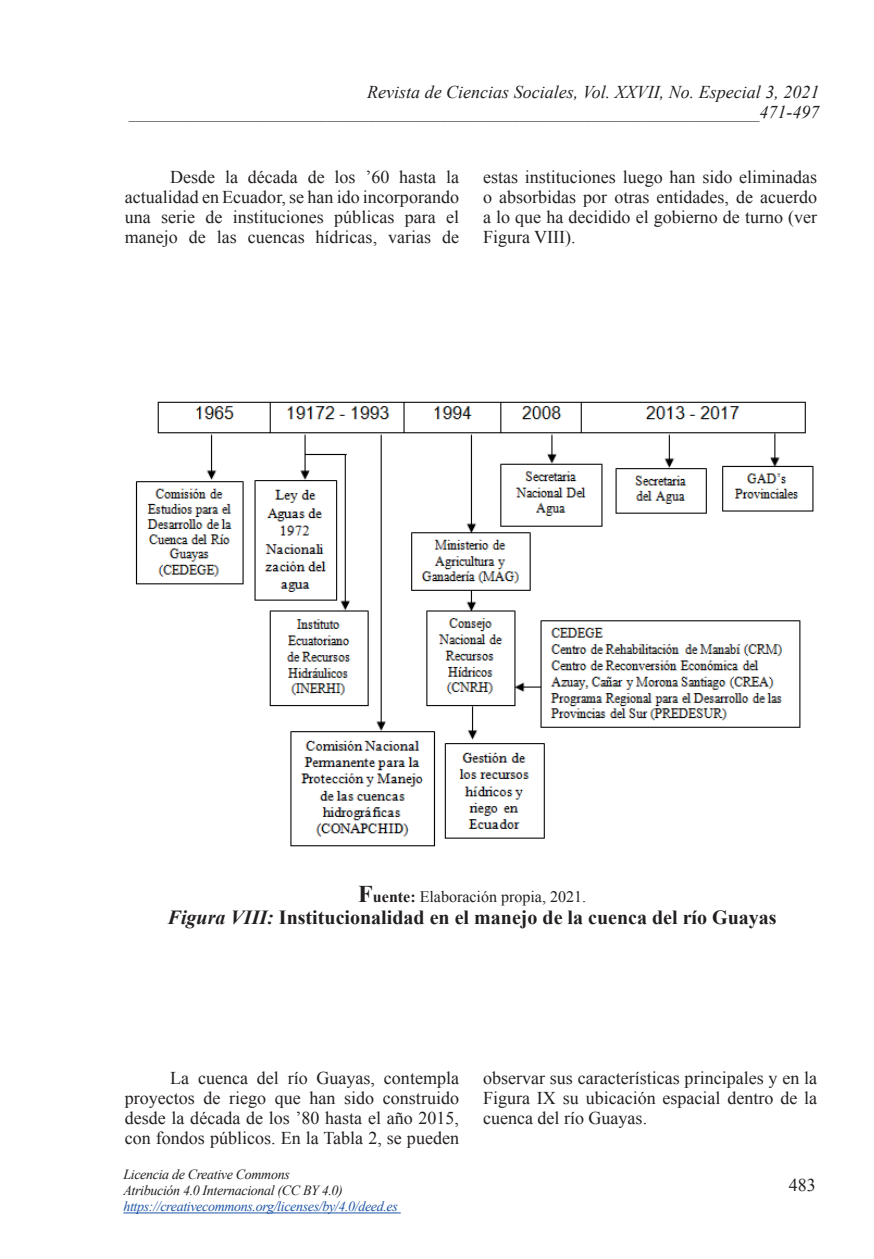
<style>
.page{position:relative;width:874px;height:1259px;background:#fff}
.page>*{position:absolute;margin:0;border:0;box-sizing:border-box;transform-origin:0 0}
.t1{font:700 20px "Times New Roman";color:#231f20}
.t2{font:18px/20px "Times New Roman";color:#231f20;text-align:justify}
.t3{font:italic 18px/20px "Times New Roman";color:#231f20;text-align:right}
.t4{font:16px "Times New Roman";color:#231f20}
.t5{font:italic 14px/16px "Times New Roman";letter-spacing:-.025em;color:#231f20}
.t6{font:italic 14px "Times New Roman";letter-spacing:-.025em;color:#1e56a6}
.s1{font-weight:700;font-size:24px}
.s2{font-weight:700}
.s3{font-style:italic}
</style>
<div class="page">
<hr style="left:123px;top:1212px;width:277px;height:1px;background:#1e56a6">
<img style="left:135px;top:401px;width:679px;height:446px">
<p class="t3" style="left:129px;top:81px;width:692px">Revista de Ciencias Sociales, Vol. XXVII, No. Especial 3, 2021 ______________________________________________________________________471-497</p>
<p class="t2" style="left:125px;top:166px;width:335px;text-indent:45px">Desde la década de los ’60 hasta la actualidad en Ecuador, se han ido incorporando una serie de instituciones públicas para el manejo de las cuencas hídricas, varias de</p>
<p class="t2" style="left:483px;top:166px;width:335px">estas instituciones luego han sido eliminadas o absorbidas por otras entidades, de acuerdo a lo que ha decidido el gobierno de turno (ver Figura VIII).</p>
<p class="t4" style="left:358px;top:886px;width:229px"><span class="s1">F</span><span class="s2">uente:</span> Elaboración propia, 2021.</p>
<p class="t1" style="left:167px;top:904px;width:610px"><span class="s3">Figura VIII:</span> Institucionalidad en el manejo de la cuenca del río Guayas</p>
<p class="t2" style="left:125px;top:1068px;width:335px;text-indent:45px">La cuenca del río Guayas, contempla proyectos de riego que han sido construido desde la década de los ’80 hasta el año 2015, con fondos públicos. En la Tabla 2, se pueden</p>
<p class="t2" style="left:483px;top:1068px;width:335px">observar sus características principales y en la Figura IX su ubicación espacial dentro de la cuenca del río Guayas.</p>
<p class="t5" style="left:123px;top:1166px;width:221px">Licencia de Creative Commons<br>Atribución 4.0 Internacional (CC BY 4.0)</p>
<p class="t6" style="left:123px;top:1197px;width:276px">https://creativecommons.org/licenses/by/4.0/deed.es</p>
<p class="t2" style="left:788px;top:1175px;width:28px">483</p>
</div>
